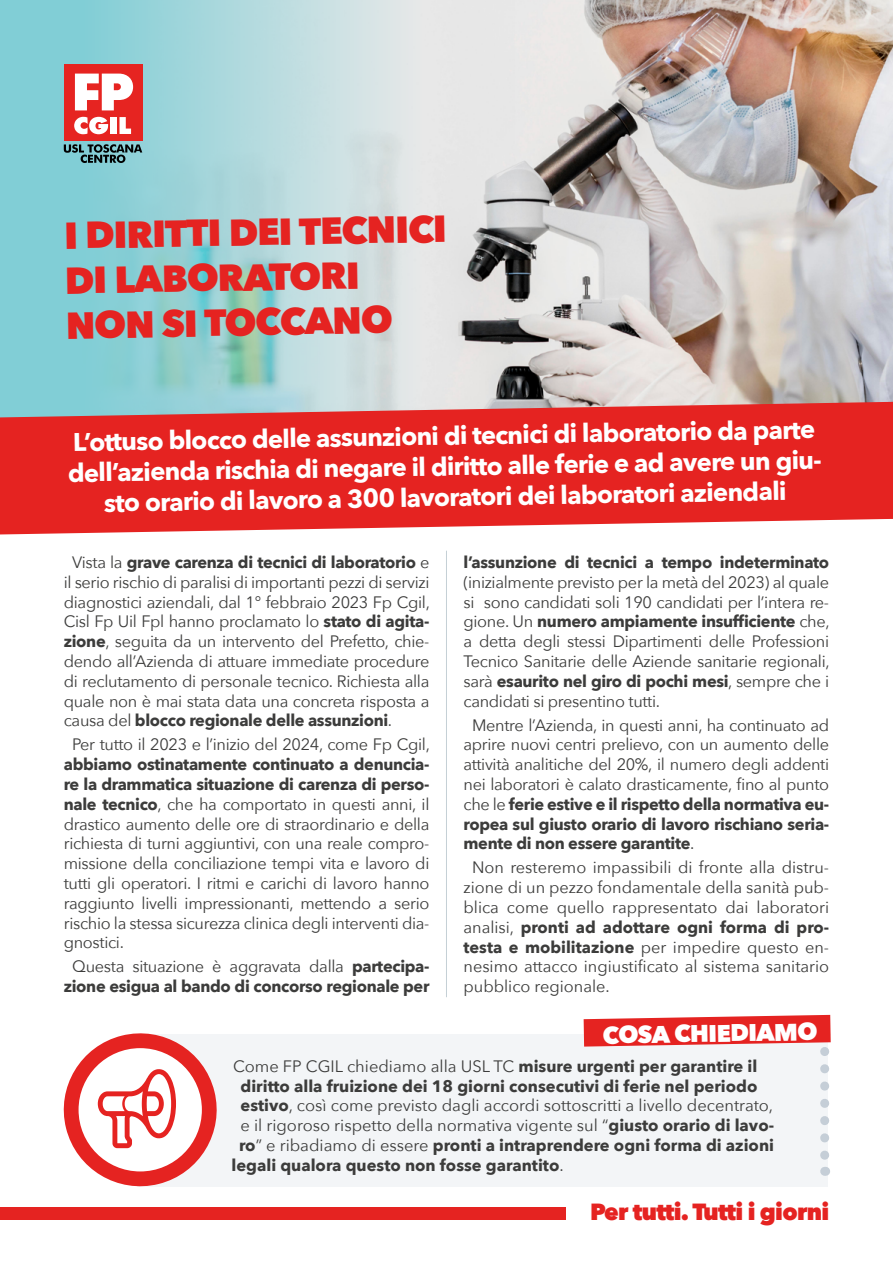
<style>
.page{position:relative;width:893px;height:1263px;background:#fff}
.page>*{position:absolute;margin:0;border:0;box-sizing:border-box;transform-origin:0 0}
.t1{font:800 37.5px/45px "Avenir Next";color:#e52321}
.t2{font:700 25.5px/30.6px "Avenir Next";color:#fff;text-align:center}
.t3{font:800 24px "Avenir Next";color:#fff}
.t4{font:800 23.4px "Avenir Next";letter-spacing:-.03em;color:#e52321}
.t5{font:16.5px/19.8px "Avenir Next";letter-spacing:-.02em;color:#3c3c3b;text-align:justify}
.t6{font:16.5px "Avenir Next";color:#3c3c3b}
.t7{font:700 16.5px "Avenir Next";color:#3c3c3b}
.t8{font:700 16.5px/19.8px "Avenir Next";letter-spacing:-.02em;color:#3c3c3b;text-align:center}
.s1{font-weight:700}
.s2{font-weight:400}
</style>
<div class="page">
<img style="left:516px;top:0;width:377px;height:401px">
<svg style="left:0;top:0;width:516px;height:401px;background:#afd5d8"></svg>
<svg style="left:0;top:401px;width:893px;height:134px;background:#e23b3a"></svg>
<div style="left:0;top:1207px;width:566px;height:12px;background:#e52321"></div>
<hr style="left:446px;top:551px;width:1px;height:446px;background:#c5d0d6">
<div style="left:137px;top:1034px;width:691px;height:152px;background:#f3f5f7"></div>
<svg style="left:584px;top:1015px;width:247px;height:161px"></svg>
<div style="left:64px;top:64px;width:78px;height:77px;background:#e62421"></div>
<svg style="left:74px;top:117px;width:34px;height:17px"></svg>
<div style="left:110px;top:117px;width:7px;height:17px;background:#fff"></div>
<svg style="left:119px;top:117px;width:12px;height:17px"></svg>
<svg style="left:75px;top:74px;width:58px;height:36px"></svg>
<svg style="left:64px;top:144px;width:78px;height:19px"></svg>
<svg style="left:63px;top:1033px;width:162px;height:154px"></svg>
<h1 class="t1" style="left:64px;top:213px;width:384px;rotate:-1deg">I DIRITTI DEI TECNICI<br>DI LABORATORI<br>NON SI TOCCANO</h1>
<h2 class="t2" style="left:67px;top:427px;width:760px;rotate:-1deg">L’ottuso blocco delle assunzioni di tecnici di laboratorio da parte dell’azienda rischia di negare il diritto alle ferie e ad avere un giu&shy;sto orario di lavoro a 300 lavoratori dei laboratori aziendali</h2>
<p class="t5" style="left:64px;top:551px;width:368px;text-indent:9px">Vista la <span class="s1">grave carenza di tecnici di laboratorio</span> e il serio rischio di paralisi di importanti pezzi di servizi diagnostici aziendali, dal 1° febbraio 2023 Fp Cgil, Cisl Fp Uil Fpl hanno proclamato lo <span class="s1">stato di agita&shy;zione</span>, seguita da un intervento del Prefetto, chie&shy;dendo all’Azienda di attuare immediate procedure di reclutamento di personale tecnico. Richiesta alla quale non è mai stata data una concreta risposta a causa del <span class="s1">blocco regionale delle assunzioni</span>.</p>
<p class="t5" style="left:72px;top:734px;width:359px">Per tutto il 2023 e l’inizio del 2024, come Fp Cgil,</p>
<p class="t5" style="left:64px;top:754px;width:367px"><span class="s1">abbiamo ostinatamente continuato a denuncia&shy;re la drammatica situazione di carenza di perso&shy;nale tecnico</span>, che ha comportato in questi anni, il drastico aumento delle ore di straordinario e della richiesta di turni aggiuntivi, con una reale compro&shy;missione della conciliazione tempi vita e lavoro di tutti gli operatori. I ritmi e carichi di lavoro hanno raggiunto livelli impressionanti, mettendo a serio rischio la stessa sicurezza clinica degli interventi dia&shy;gnostici.</p>
<p class="t8" style="left:64px;top:956px;width:367px"><span class="s2">Questa situazione è aggravata dalla</span> partecipa&shy;zione esigua al bando di concorso regionale per</p>
<p class="t8" style="left:463px;top:552px;width:367px">l’assunzione di tecnici a tempo indeterminato</p>
<p class="t5" style="left:463px;top:571px;width:368px">(inizialmente previsto per la metà del 2023) al quale si sono candidati soli 190 candidati per l’intera re&shy;gione. Un <span class="s1">numero ampiamente insufficiente</span> che, a detta degli stessi Dipartimenti delle Professioni Tecnico Sanitarie delle Aziende sanitarie regionali, sarà <span class="s1">esaurito nel giro di pochi mesi</span>, sempre che i candidati si presentino tutti.</p>
<p class="t5" style="left:463px;top:714px;width:367px;text-indent:9px">Mentre l’Azienda, in questi anni, ha continuato ad aprire nuovi centri prelievo, con un aumento delle attività analitiche del 20%, il numero degli addenti nei laboratori è calato drasticamente, fino al punto che le <span class="s1">ferie estive e il rispetto della normativa eu&shy;ropea sul giusto orario di lavoro rischiano seria&shy;mente di non essere garantite</span>.</p>
<p class="t5" style="left:463px;top:857px;width:367px;text-indent:9px">Non resteremo impassibili di fronte alla distru&shy;zione di un pezzo fondamentale della sanità pub&shy;blica come quello rappresentato dai laboratori analisi, <span class="s1">pronti ad adottare ogni forma di pro&shy;testa e mobilitazione</span> per impedire questo en&shy;nesimo attacco ingiustificato al sistema sanitario pubblico regionale.</p>
<h3 class="t3" style="left:602px;top:1020px;width:216px;rotate:-1deg">COSA CHIEDIAMO</h3>
<p class="t6" style="left:233px;top:1052px;width:526px">Come FP CGIL chiediamo alla USL TC <span class="s1">misure urgenti per garantire il</span></p>
<p class="t7" style="left:240px;top:1071px;width:518px">diritto alla fruizione dei 18 giorni consecutivi di ferie nel periodo</p>
<p class="t6" style="left:240px;top:1092px;width:534px"><span class="s1">estivo</span>, così come previsto dagli accordi sottoscritti a livello decentrato,</p>
<p class="t6" style="left:240px;top:1111px;width:535px">e il rigoroso rispetto della normativa vigente sul “<span class="s1">giusto orario di lavo-</span></p>
<p class="t7" style="left:239px;top:1131px;width:537px">ro<span class="s2">” e ribadiamo di essere</span> pronti a intraprendere ogni forma di azioni</p>
<p class="t7" style="left:231px;top:1151px;width:334px">legali qualora questo non fosse garantito<span class="s2">.</span></p>
<h3 class="t4" style="left:590px;top:1197px;width:241px">Per tutti. Tutti i giorni</h3>
</div>
